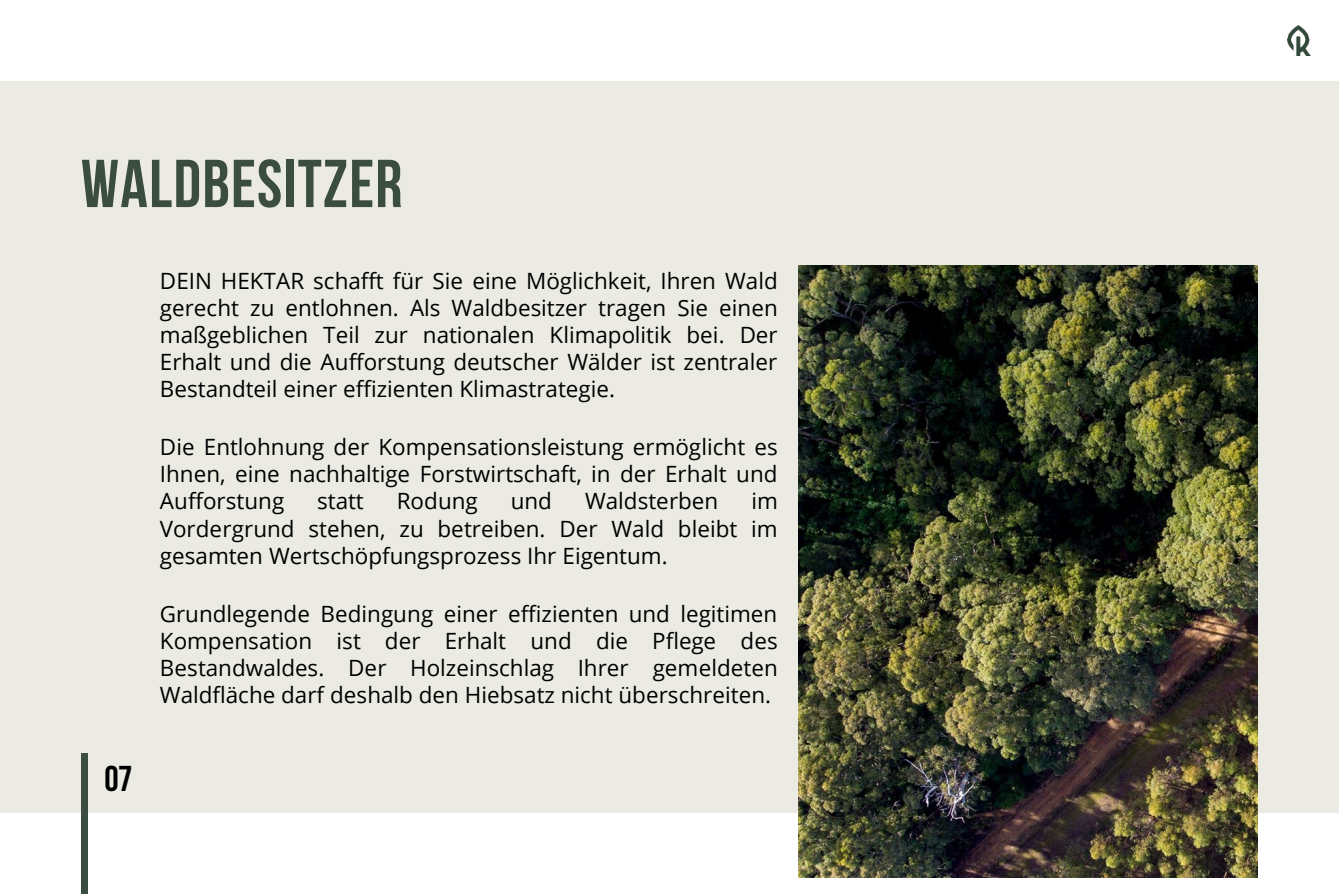
<style>
.page{position:relative;width:1339px;height:894px;background:#fff}
.page>*{position:absolute;margin:0;border:0;box-sizing:border-box;transform-origin:0 0}
.t1{font:67.5px "Bebas Neue";letter-spacing:.02em;color:#3a4d40}
.t2{font:36px "Bebas Neue";color:#000}
.t3{font:22.5px/27px "Open Sans";color:#000;text-align:justify}
</style>
<div class="page">
<img style="left:1287px;top:26px;width:23px;height:29px">
<div style="left:0;top:81px;width:1339px;height:731px;background:#ecebe3"></div>
<div style="left:81px;top:752px;width:6px;height:141px;background:#3a4d40"></div>
<img style="left:799px;top:265px;width:459px;height:612px">
<h2 class="t1" style="left:81px;top:147px;width:323px">WALDBESITZER</h2>
<p class="t2" style="left:105px;top:759px;width:29px">07</p>
<p class="t3" style="left:160px;top:266px;width:619px">DEIN HEKTAR schafft für Sie eine Möglichkeit, Ihren Wald gerecht zu entlohnen. Als Waldbesitzer tragen Sie einen maßgeblichen Teil zur nationalen Klimapolitik bei. Der Erhalt und die Aufforstung deutscher Wälder ist zentraler Bestandteil einer effizienten Klimastrategie.</p>
<p class="t3" style="left:160px;top:433px;width:619px">Die Entlohnung der Kompensationsleistung ermöglicht es Ihnen, eine nachhaltige Forstwirtschaft, in der Erhalt und Aufforstung</p>
<p class="t3" style="left:317px;top:487px;width:48px">statt</p>
<p class="t3" style="left:397px;top:487px;width:83px">Rodung</p>
<p class="t3" style="left:511px;top:487px;width:43px">und</p>
<p class="t3" style="left:585px;top:487px;width:135px">Waldsterben</p>
<p class="t3" style="left:160px;top:487px;width:619px;text-indent:591px">im Vordergrund stehen, zu betreiben. Der Wald bleibt im gesamten Wertschöpfungsprozess Ihr Eigentum.</p>
<p class="t3" style="left:160px;top:599px;width:619px">Grundlegende Bedingung einer effizienten und legitimen Kompensation ist der Erhalt und die Pflege des Bestandwaldes. Der Holzeinschlag Ihrer gemeldeten Waldfläche darf deshalb den Hiebsatz nicht überschreiten.</p>
</div>
